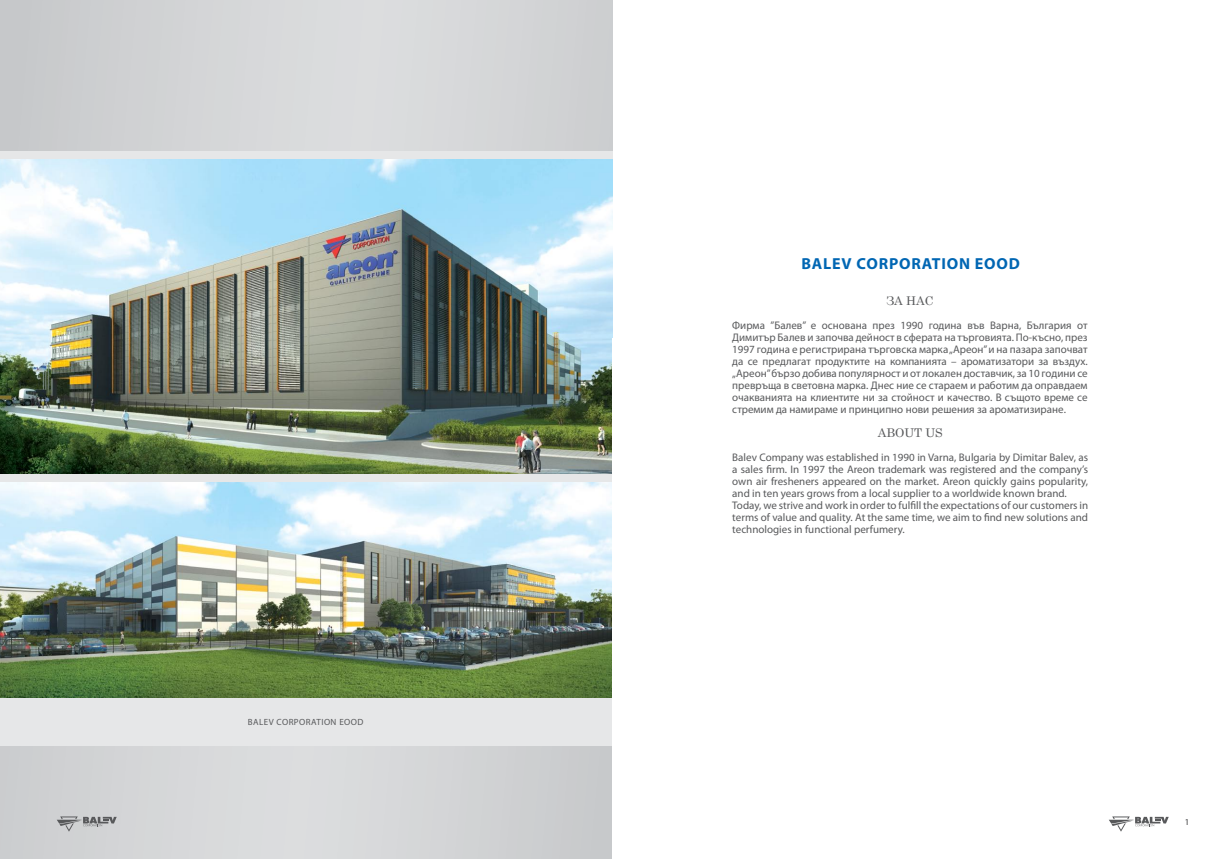
<style>
.page{position:relative;width:1225px;height:859px;background:#fff}
.page>*{position:absolute;margin:0;border:0;box-sizing:border-box;transform-origin:0 0}
.t1{font:700 16px "Myriad Pro";letter-spacing:.05em;color:#0066b3}
.t2{font:12px "Century";color:#58595b}
.t3{font:11px/12px "Myriad Pro";color:#58595b;text-align:justify}
.t4{font:9px "Myriad Pro";letter-spacing:.05em;color:#58595b}
.t5{font:9px "Myriad Pro";color:#414142}
</style>
<div class="page">
<div style="left:0;top:0;width:612px;height:859px;background:#d4d5d7"></div>
<img style="left:0;top:159px;width:612px;height:315px">
<img style="left:0;top:482px;width:612px;height:217px">
<div style="left:0;top:474px;width:612px;height:8px;background:#e6e7e8"></div>
<div style="left:0;top:151px;width:612px;height:8px;background:#e6e7e8"></div>
<div style="left:0;top:699px;width:612px;height:47px;background:#e6e7e8"></div>
<svg style="left:57px;top:816px;width:60px;height:16px"></svg>
<svg style="left:1109px;top:816px;width:59px;height:16px"></svg>
<p class="t4" style="left:248px;top:716px;width:117px">BALEV CORPORATION EOOD</p>
<h1 class="t1" style="left:801px;top:253px;width:220px">BALEV CORPORATION EOOD</h1>
<p class="t2" style="left:886px;top:291px;width:49px">ЗА НАС</p>
<p class="t3" style="left:732px;top:319px;width:357px">Фирма ”Балев” е основана през 1990 година във Варна, България от Димитър Балев и започва дейност в сферата на търговията. По-късно, през 1997 година е регистрирана търговска марка „Ареон” и на пазара започват да се предлагат продуктите на компанията – ароматизатори за въздух. „Ареон” бързо добива популярност и от локален доставчик, за 10 години се превръща в световна марка. Днес ние се стараем и работим да оправдаем очакванията на клиентите ни за стойност и качество. В същото време се стремим да намираме и принципно нови решения за ароматизиране.</p>
<p class="t2" style="left:877px;top:423px;width:67px">ABOUT US</p>
<p class="t3" style="left:732px;top:451px;width:357px;text-align:left">Balev Company was established in 1990 in Varna, Bulgaria by Dimitar Balev, as a sales firm. In 1997 the Areon trademark was registered and the company’s own air fresheners appeared on the market. Areon quickly gains popularity, and in ten years grows from a local supplier to a worldwide known brand.<br>Today, we strive and work in order to fulfill the expectations of our customers in terms of value and quality. At the same time, we aim to find new solutions and technologies in functional perfumery.</p>
<p class="t5" style="left:1184px;top:816px;width:6px">1</p>
</div>
